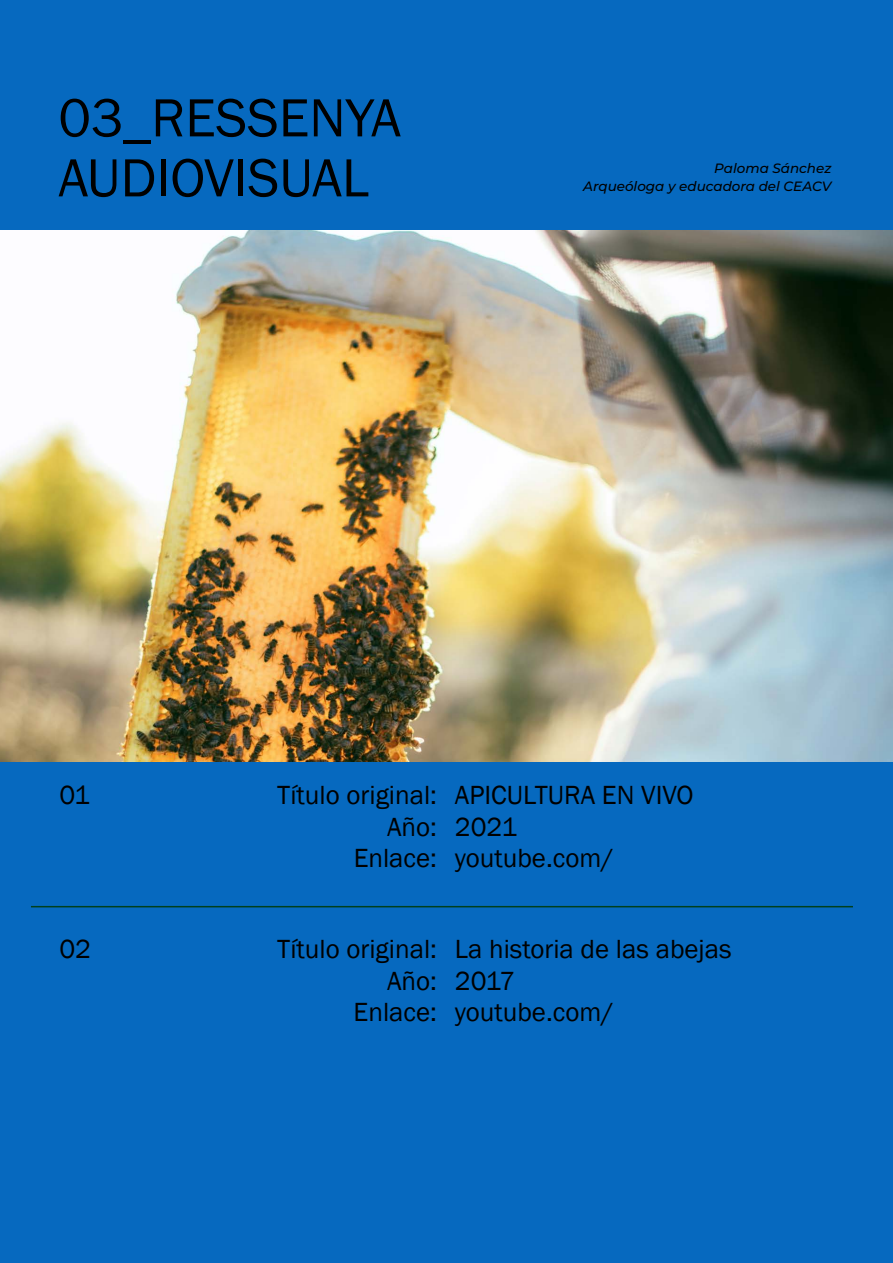
<style>
.page{position:relative;width:893px;height:1263px;background:#0669bf}
.page>*{position:absolute;margin:0;border:0;box-sizing:border-box;transform-origin:0 0}
.t1{font:55.5px/60px "Franklin Gothic";color:#000}
.t2{font:27px/31.5px "Franklin Gothic";color:#000;text-align:right}
.t3{font:italic 500 13.5px/18px "Montserrat";color:#000;text-align:right}
</style>
<div class="page">
<img style="left:0;top:230px;width:893px;height:531px">
<hr style="left:31px;top:906px;width:822px;height:1px;background:#01401c">
<h1 class="t1" style="left:58px;top:89px;width:344px">03_RESSENYA<br>AUDIOVISUAL</h1>
<p class="t3" style="left:583px;top:159px;width:250px">Paloma Sánchez<br>Arqueóloga y educadora del CEACV</p>
<p class="t2" style="left:60px;top:780px;width:32px">01</p>
<p class="t2" style="left:277px;top:780px;width:161px">Título original:<br>Año:<br>Enlace:</p>
<p class="t2" style="left:455px;top:780px;width:240px;text-align:left">APICULTURA EN VIVO<br>2021<br>youtube.com/</p>
<p class="t2" style="left:59px;top:934px;width:33px">02</p>
<p class="t2" style="left:277px;top:934px;width:161px">Título original:<br>Año:<br>Enlace:</p>
<p class="t2" style="left:455px;top:934px;width:278px;text-align:left">La historia de las abejas<br>2017<br>youtube.com/</p>
</div>
